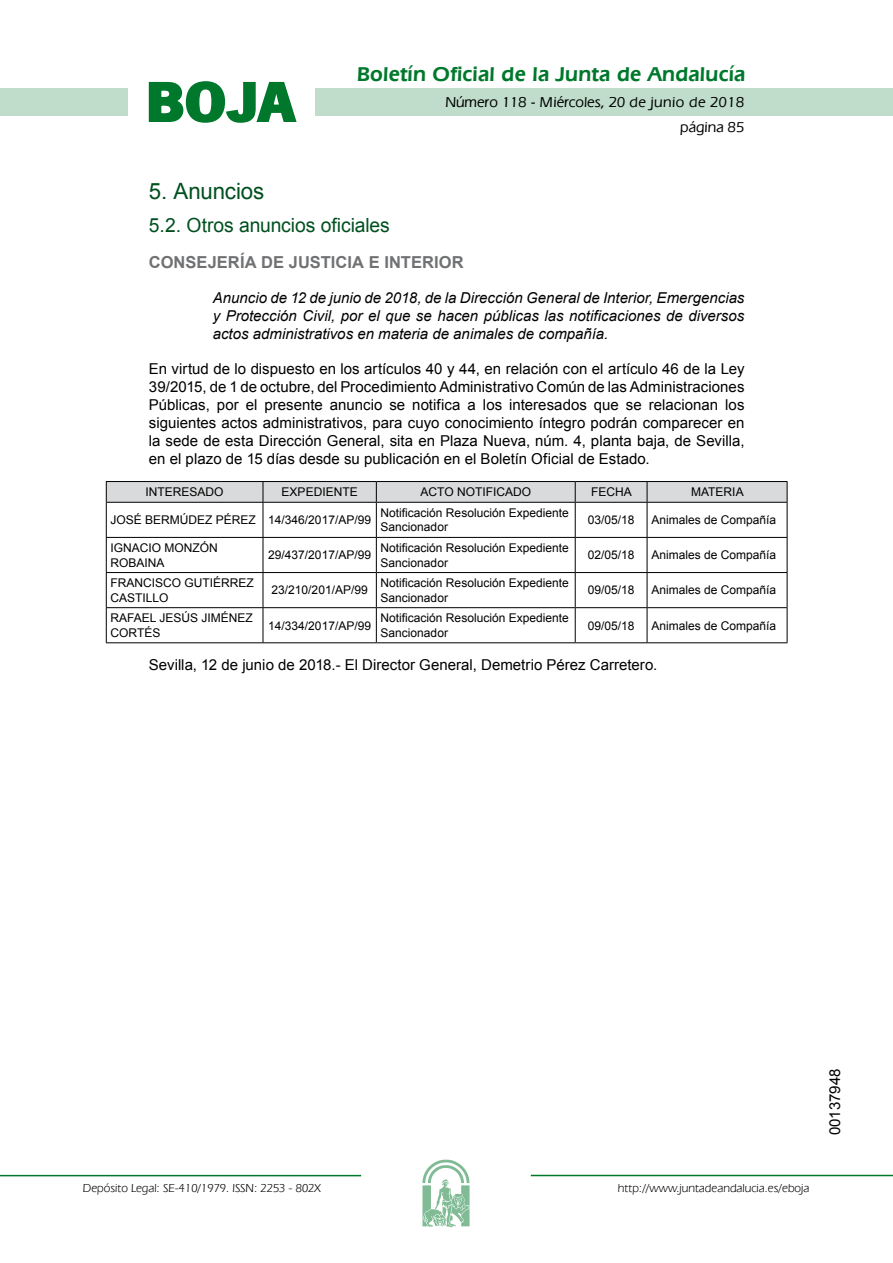
<style>
.page{position:relative;width:893px;height:1263px;background:#fff}
.page>*{position:absolute;margin:0;border:0;box-sizing:border-box;transform-origin:0 0}
.t1{font:700 57.75px "News Got T";color:#00782c;scale:1.14 1}
.t2{font:22.5px "Arial";letter-spacing:-.005em;color:#00501f}
.t3{font:600 21px "Eras IT Cby BT";letter-spacing:.01em;color:#00782c}
.t4{font:19.5px "Arial";letter-spacing:-.005em;color:#00501f}
.t5{font:700 16.5px "Arial";letter-spacing:.005em;color:#707173}
.t6{font:15px/18px "Arial";color:#000;text-align:justify}
.t7{font:italic 15px/18px "Arial";color:#000;text-align:justify}
.t8{font:500 15px/24.5px "Eras IT Cby BT";color:#000;text-align:right}
.t9{font:12px/14.4px "Arial";color:#000}
.t10{font:12px "Eras IT Cby BT";color:#000}
</style>
<div class="page">
<div style="left:315px;top:88px;width:577px;height:28px;background:#bfddca"></div>
<div style="left:0;top:88px;width:128px;height:28px;background:#bfddca"></div>
<hr style="left:0;top:1175px;width:361px;height:1px;background:#00782c">
<svg style="left:422px;top:1159px;width:47px;height:68px"></svg>
<hr style="left:531px;top:1175px;width:361px;height:1px;background:#00782c">
<svg style="left:148px;top:81px;width:149px;height:42px"></svg>
<hr style="left:106px;top:481px;width:157px;height:1px;background:#000">
<hr style="left:263px;top:481px;width:113px;height:1px;background:#000">
<hr style="left:376px;top:481px;width:199px;height:1px;background:#000">
<hr style="left:575px;top:481px;width:72px;height:1px;background:#000">
<hr style="left:647px;top:481px;width:140px;height:1px;background:#000">
<svg style="left:106px;top:482px;width:681px;height:20px;background:#d3d4d5"></svg>
<hr style="left:106px;top:502px;width:157px;height:1px;background:#000">
<hr style="left:106px;top:503px;width:1px;height:34px;background:#000">
<hr style="left:263px;top:502px;width:113px;height:1px;background:#000">
<hr style="left:262px;top:503px;width:1px;height:34px;background:#000">
<hr style="left:376px;top:502px;width:199px;height:1px;background:#000">
<hr style="left:376px;top:503px;width:1px;height:34px;background:#000">
<hr style="left:575px;top:502px;width:72px;height:1px;background:#000">
<hr style="left:575px;top:503px;width:1px;height:34px;background:#000">
<hr style="left:647px;top:502px;width:140px;height:1px;background:#000">
<hr style="left:646px;top:503px;width:1px;height:34px;background:#000">
<hr style="left:786px;top:503px;width:1px;height:34px;background:#000">
<hr style="left:106px;top:537px;width:157px;height:1px;background:#000">
<hr style="left:106px;top:538px;width:1px;height:34px;background:#000">
<hr style="left:263px;top:537px;width:113px;height:1px;background:#000">
<hr style="left:262px;top:538px;width:1px;height:34px;background:#000">
<hr style="left:376px;top:537px;width:199px;height:1px;background:#000">
<hr style="left:376px;top:538px;width:1px;height:34px;background:#000">
<hr style="left:575px;top:537px;width:72px;height:1px;background:#000">
<hr style="left:575px;top:538px;width:1px;height:34px;background:#000">
<hr style="left:647px;top:537px;width:140px;height:1px;background:#000">
<hr style="left:646px;top:538px;width:1px;height:34px;background:#000">
<hr style="left:786px;top:538px;width:1px;height:34px;background:#000">
<hr style="left:106px;top:572px;width:157px;height:1px;background:#000">
<hr style="left:106px;top:573px;width:1px;height:34px;background:#000">
<hr style="left:263px;top:572px;width:113px;height:1px;background:#000">
<hr style="left:262px;top:573px;width:1px;height:34px;background:#000">
<hr style="left:376px;top:572px;width:199px;height:1px;background:#000">
<hr style="left:376px;top:573px;width:1px;height:34px;background:#000">
<hr style="left:575px;top:572px;width:72px;height:1px;background:#000">
<hr style="left:575px;top:573px;width:1px;height:34px;background:#000">
<hr style="left:647px;top:572px;width:140px;height:1px;background:#000">
<hr style="left:646px;top:573px;width:1px;height:34px;background:#000">
<hr style="left:786px;top:573px;width:1px;height:34px;background:#000">
<hr style="left:106px;top:607px;width:157px;height:1px;background:#000">
<hr style="left:106px;top:608px;width:1px;height:34px;background:#000">
<hr style="left:263px;top:607px;width:113px;height:1px;background:#000">
<hr style="left:262px;top:608px;width:1px;height:34px;background:#000">
<hr style="left:376px;top:607px;width:199px;height:1px;background:#000">
<hr style="left:376px;top:608px;width:1px;height:34px;background:#000">
<hr style="left:575px;top:607px;width:72px;height:1px;background:#000">
<hr style="left:575px;top:608px;width:1px;height:34px;background:#000">
<hr style="left:647px;top:607px;width:140px;height:1px;background:#000">
<hr style="left:646px;top:608px;width:1px;height:34px;background:#000">
<hr style="left:786px;top:608px;width:1px;height:34px;background:#000">
<hr style="left:106px;top:642px;width:157px;height:1px;background:#000">
<hr style="left:263px;top:642px;width:113px;height:1px;background:#000">
<hr style="left:376px;top:642px;width:199px;height:1px;background:#000">
<hr style="left:575px;top:642px;width:72px;height:1px;background:#000">
<hr style="left:647px;top:642px;width:140px;height:1px;background:#000">
<h1 class="t1" style="left:145px;top:68px;width:133px">BOJA</h1>
<h3 class="t3" style="left:357px;top:62px;width:390px">Boletín Oficial de la Junta de Andalucía</h3>
<p class="t8" style="left:445px;top:90px;width:300px">Número 118 - Miércoles, 20 de junio de 2018 página 85</p>
<h2 class="t2" style="left:149px;top:177px;width:117px">5. Anuncios</h2>
<h3 class="t4" style="left:149px;top:212px;width:242px">5.2. Otros anuncios oficiales</h3>
<p class="t5" style="left:149px;top:251px;width:316px">CONSEJERÍA DE JUSTICIA E INTERIOR</p>
<p class="t7" style="left:213px;top:289px;width:533px">Anuncio de 12 de junio de 2018, de la Dirección General de Interior, Emergencias y Protección Civil, por el que se hacen públicas las notificaciones de diversos actos administrativos en materia de animales de compañía.</p>
<p class="t6" style="left:149px;top:360px;width:597px">En virtud de lo dispuesto en los artículos 40 y 44, en relación con el artículo 46 de la Ley 39/2015, de 1 de octubre, del Procedimiento Administrativo Común de las Administraciones Públicas, por el presente anuncio se notifica a los interesados que se relacionan los siguientes actos administrativos, para cuyo conocimiento íntegro podrán comparecer en la sede de esta Dirección General, sita en Plaza Nueva, núm. 4, planta baja, de Sevilla, en el plazo de 15 días desde su publicación en el Boletín Oficial de Estado.</p>
<p class="t9" style="left:146px;top:485px;width:80px">INTERESADO</p>
<p class="t9" style="left:281px;top:485px;width:78px">EXPEDIENTE</p>
<p class="t9" style="left:420px;top:485px;width:112px">ACTO NOTIFICADO</p>
<p class="t9" style="left:591px;top:485px;width:42px">FECHA</p>
<p class="t9" style="left:691px;top:485px;width:54px">MATERIA</p>
<p class="t9" style="left:110px;top:513px;width:262px">JOSÉ BERMÚDEZ PÉREZ 14/346/2017/AP/99</p>
<p class="t9" style="left:380px;top:506px;width:190px">Notificación Resolución Expediente<br>Sancionador</p>
<p class="t9" style="left:587px;top:513px;width:48px">03/05/18</p>
<p class="t9" style="left:651px;top:513px;width:126px">Animales de Compañía</p>
<p class="t9" style="left:110px;top:541px;width:109px">IGNACIO MONZÓN<br>ROBAINA</p>
<p class="t9" style="left:268px;top:548px;width:104px">29/437/2017/AP/99</p>
<p class="t9" style="left:380px;top:541px;width:190px">Notificación Resolución Expediente<br>Sancionador</p>
<p class="t9" style="left:587px;top:548px;width:48px">02/05/18</p>
<p class="t9" style="left:651px;top:548px;width:126px">Animales de Compañía</p>
<p class="t9" style="left:110px;top:576px;width:145px">FRANCISCO GUTIÉRREZ<br>CASTILLO</p>
<p class="t9" style="left:271px;top:583px;width:98px">23/210/201/AP/99</p>
<p class="t9" style="left:380px;top:576px;width:190px">Notificación Resolución Expediente<br>Sancionador</p>
<p class="t9" style="left:587px;top:583px;width:48px">09/05/18</p>
<p class="t9" style="left:651px;top:583px;width:126px">Animales de Compañía</p>
<p class="t9" style="left:110px;top:611px;width:144px">RAFAEL JESÚS JIMÉNEZ<br>CORTÉS</p>
<p class="t9" style="left:268px;top:618px;width:104px">14/334/2017/AP/99</p>
<p class="t9" style="left:380px;top:611px;width:190px">Notificación Resolución Expediente<br>Sancionador</p>
<p class="t9" style="left:587px;top:618px;width:48px">09/05/18</p>
<p class="t9" style="left:651px;top:618px;width:126px">Animales de Compañía</p>
<p class="t6" style="left:149px;top:656px;width:510px">Sevilla, 12 de junio de 2018.- El Director General, Demetrio Pérez Carretero.</p>
<p class="t10" style="left:83px;top:1181px;width:239px">Depósito Legal: SE-410/1979. ISSN: 2253 - 802X</p>
<p class="t10" style="left:618px;top:1181px;width:193px">http://www.juntadeandalucia.es/eboja</p>
<p class="t6" style="left:826px;top:1135px;width:68px;rotate:-90deg">00137948</p>
</div>
